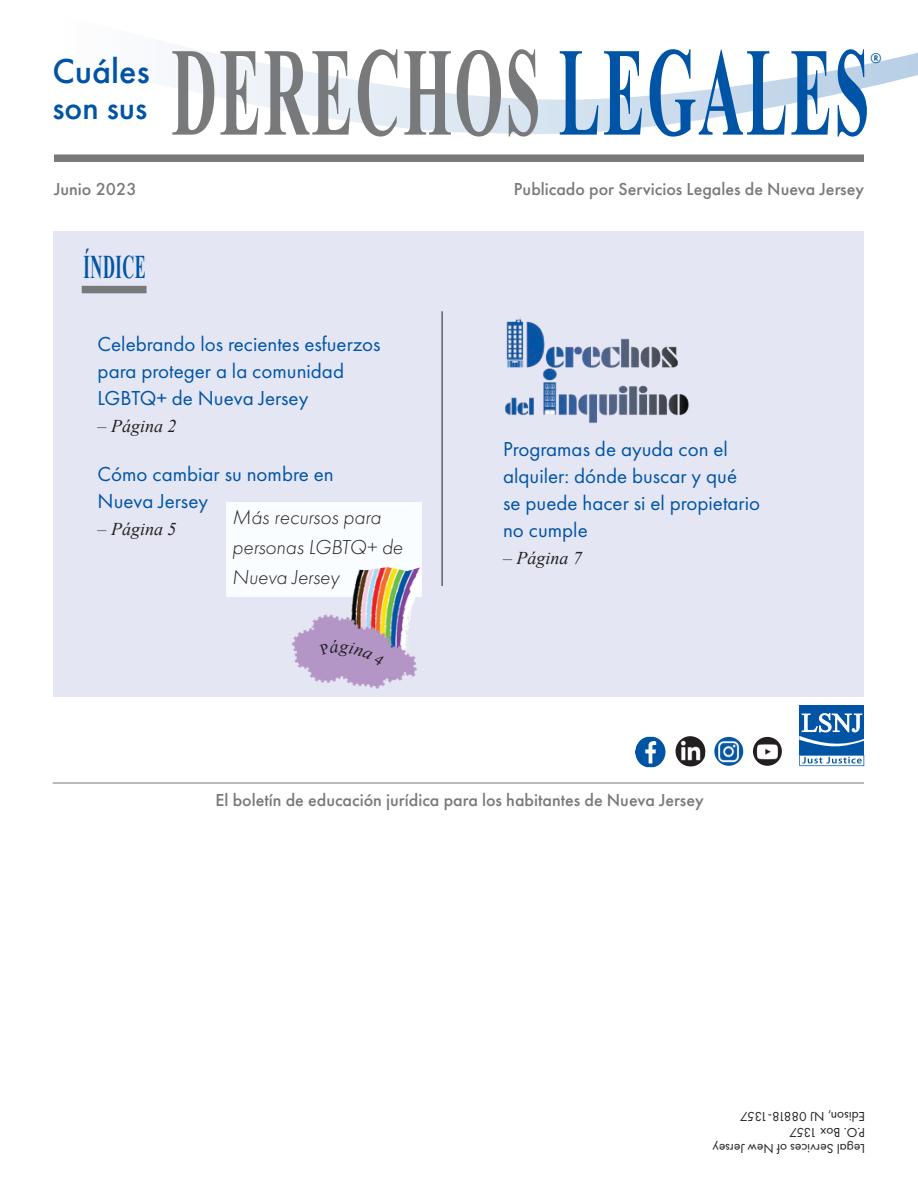
<style>
.page{position:relative;width:918px;height:1188px;background:#fff}
.page>*{position:absolute;margin:0;border:0;box-sizing:border-box;transform-origin:0 0}
.t1{font:700 126px "Times New Roman";letter-spacing:.035em;color:#77797b;scale:.5 1}
.t2{font:500 36px "Futura PT";color:#0054a6}
.t3{font:500 33.75px "Futura PT";color:#0054a6}
.t4{font:700 33px "Times New Roman";letter-spacing:.035em;color:#0054a6;scale:.5 1}
.t5{font:21px/27px "Futura PT";color:#0054a6}
.t6{font:italic 300 21px/30px "Futura PT";color:#231f20}
.t7{font:500 18px "Futura PT";color:#77797b}
.t8{font:italic 18px "Times New Roman";color:#231f20}
.t9{font:500 14.55px "Futura PT";color:#0054a6}
.t10{font:13.5px/16.2px "Futura PT";color:#231f20}
.s1{color:#0054a6}
</style>
<div class="page">
<svg style="left:183px;top:47px;width:735px;height:87px"></svg>
<div style="left:53px;top:232px;width:811px;height:465px;background:#e4e6f4"></div>
<div style="left:54px;top:154px;width:810px;height:8px;background:#77797b"></div>
<div style="left:799px;top:706px;width:65px;height:60px;background:#0054a6"></div>
<svg style="left:799px;top:755px;width:65px;height:11px"></svg>
<svg style="left:799px;top:713px;width:65px;height:34px"></svg>
<div style="left:82px;top:286px;width:65px;height:7px;background:#77797b"></div>
<hr style="left:53px;top:783px;width:811px;height:1px;background:#77797b">
<hr style="left:442px;top:311px;width:1px;height:275px;background:#231f20">
<img style="left:714px;top:737px;width:29px;height:29px;border-radius:14px">
<img style="left:753px;top:737px;width:29px;height:29px;border-radius:14px">
<img style="left:635px;top:737px;width:30px;height:30px">
<img style="left:675px;top:736px;width:30px;height:31px">
<img style="left:505px;top:317px;width:184px;height:106px">
<div style="left:226px;top:502px;width:195px;height:95px;background:#fafdff"></div>
<img style="left:291px;top:567px;width:130px;height:122px">
<div style="left:320px;top:640px;width:65px;height:26px;background:#b395c6"></div>
<h2 class="t2" style="left:52px;top:49px;width:99px">Cuáles</h2>
<h3 class="t3" style="left:52px;top:87px;width:96px">son sus</h3>
<p class="t7" style="left:54px;top:178px;width:84px">Junio 2023</p>
<h3 class="t4" style="left:84px;top:244px;width:126px">ÍNDICE</h3>
<h1 class="t1" style="left:172px;top:2px;width:1397px">DERECHOS <span class="s1">LEGALES</span></h1>
<p class="t9" style="left:871px;top:49px;width:13px">®</p>
<p class="t7" style="left:514px;top:178px;width:352px">Publicado por Servicios Legales de Nueva Jersey</p>
<p class="t5" style="left:98px;top:330px;width:284px">Celebrando los recientes esfuerzos para proteger a la comunidad<br>LGBTQ+ de Nueva Jersey</p>
<p class="t8" style="left:98px;top:413px;width:81px">– Página 2</p>
<p class="t5" style="left:98px;top:461px;width:238px">Cómo cambiar su nombre en<br>Nueva Jersey</p>
<p class="t8" style="left:98px;top:517px;width:81px">– Página 5</p>
<p class="t6" style="left:232px;top:502px;width:172px">Más recursos para personas LGBTQ+ de<br>Nueva Jersey</p>
<p class="t5" style="left:503px;top:436px;width:259px">Programas de ayuda con el alquiler: dónde buscar y qué<br>se puede hacer si el propietario no cumple</p>
<p class="t8" style="left:503px;top:546px;width:81px">– Página 7</p>
<p class="t7" style="left:216px;top:789px;width:490px">El boletín de educación jurídica para los habitantes de Nueva Jersey</p>
<p class="t10" style="left:865px;top:1157px;width:154px;rotate:-180deg">Legal Services of New Jersey<br>P.O. Box 1357<br>Edison, NJ 08818-1357</p>
</div>
